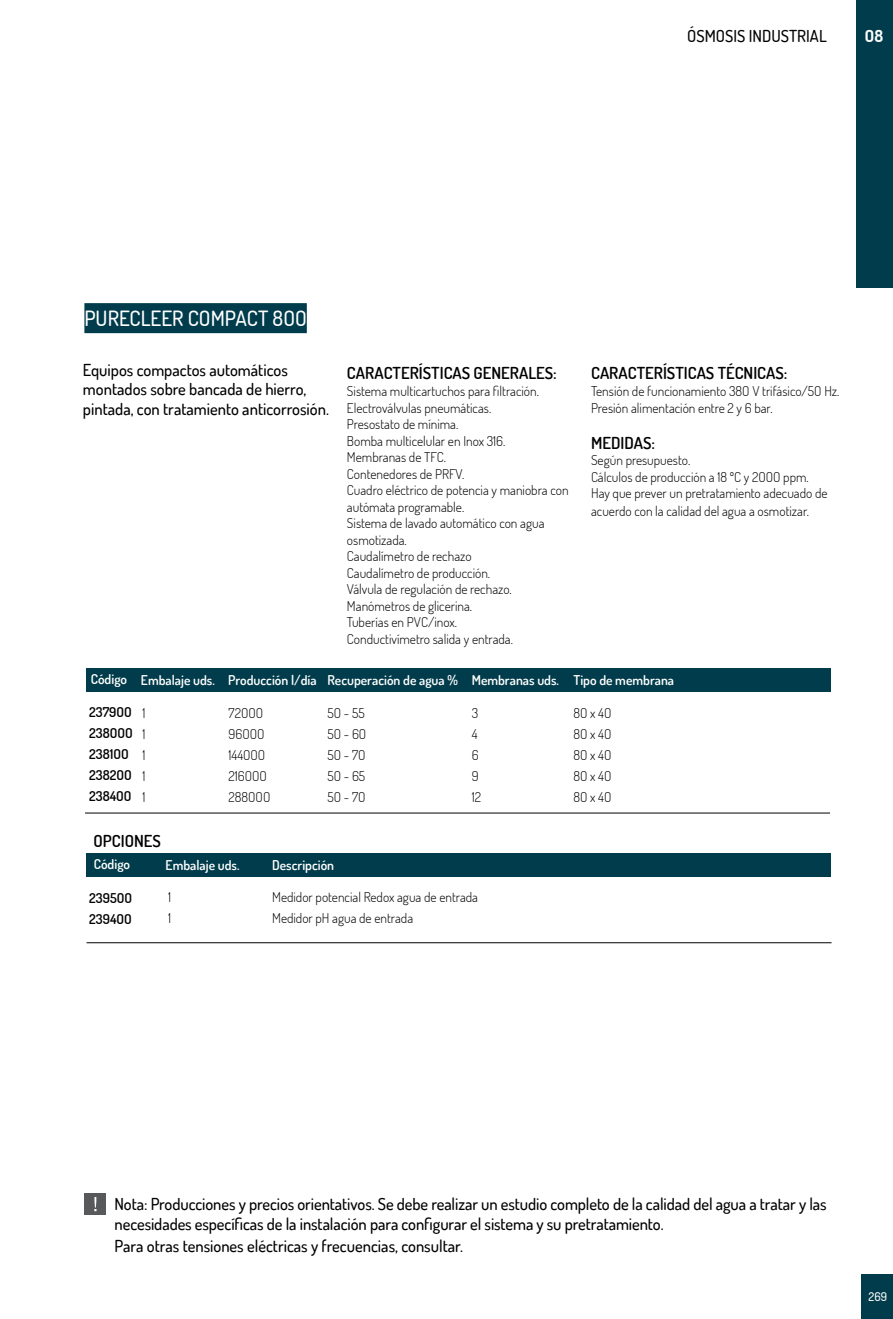
<style>
.page{position:relative;width:893px;height:1319px;background:#fff}
.page>*{position:absolute;margin:0;border:0;box-sizing:border-box;transform-origin:0 0}
.t1{font:500 21px "Dosis";color:#fff}
.t2{font:500 16.5px/19.5px "Dosis";letter-spacing:-.005em;color:#000}
.t3{font:600 16.5px "Dosis";color:#000}
.t4{font:700 16.5px "Dosis";color:#fff}
.t5{font:300 13.5px/21px "Dosis";color:#000}
.t6{font:600 13.5px "Dosis";color:#fff}
.t7{font:600 13.5px/21px "Dosis";color:#000}
.t8{font:500 12px "Dosis";color:#fff}
</style>
<div class="page">
<div style="left:84px;top:303px;width:223px;height:30px;background:#003c4b"></div>
<div style="left:85px;top:1193px;width:21px;height:21px;background:#58595b"></div>
<svg style="left:94px;top:1197px;width:3px;height:13px"></svg>
<div style="left:86px;top:668px;width:744px;height:23px;background:#003c4b"></div>
<div style="left:86px;top:853px;width:744px;height:23px;background:#003c4b"></div>
<hr style="left:85px;top:812px;width:745px;height:1px;background:#000">
<hr style="left:87px;top:942px;width:744px;height:1px;background:#000">
<div style="left:856px;top:0;width:37px;height:288px;background:#003c4b"></div>
<div style="left:861px;top:1273px;width:32px;height:45px;background:#003c4b"></div>
<p class="t2" style="left:687px;top:26px;width:141px">ÓSMOSIS INDUSTRIAL</p>
<p class="t4" style="left:865px;top:26px;width:20px">O8</p>
<h1 class="t1" style="left:84px;top:304px;width:224px">PURECLEER COMPACT 8OO</h1>
<p class="t2" style="left:83px;top:359px;width:248px">Equipos compactos automáticos montados sobre bancada de hierro, pintada, con tratamiento anticorrosión.</p>
<p class="t3" style="left:347px;top:362px;width:211px">CARACTERÍSTICAS GENERALES:</p>
<p class="t5" style="left:347px;top:382px;width:223px;line-height:16.5px">Sistema multicartuchos para filtración.<br>Electroválvulas pneumáticas.<br>Presostato de mínima.<br>Bomba multicelular en Inox 316.<br>Membranas de TFC.<br>Contenedores de PRFV.<br>Cuadro eléctrico de potencia y maniobra con autómata programable.<br>Sistema de lavado automático con agua osmotizada.<br>Caudalímetro de rechazo<br>Caudalímetro de producción.<br>Válvula de regulación de rechazo.<br>Manómetros de glicerina.<br>Tuberías en PVC/inox.<br>Conductivímetro salida y entrada.</p>
<p class="t3" style="left:591px;top:362px;width:198px">CARACTERÍSTICAS TÉCNICAS:</p>
<p class="t5" style="left:591px;top:382px;width:250px;line-height:16.5px">Tensión de funcionamiento 38O V trifásico/5O Hz.<br>Presión alimentación entre 2 y 6 bar.</p>
<p class="t3" style="left:591px;top:431px;width:66px">MEDIDAS:</p>
<p class="t5" style="left:591px;top:451px;width:238px;line-height:16.5px">Según presupuesto.<br>Cálculos de producción a 18 ºC y 2OOO ppm.<br>Hay que prever un pretratamiento adecuado de</p>
<p class="t5" style="left:591px;top:500px;width:219px">acuerdo con la calidad del agua a osmotizar.</p>
<p class="t6" style="left:91px;top:670px;width:38px">Código</p>
<p class="t6" style="left:141px;top:671px;width:75px">Embalaje uds.</p>
<p class="t6" style="left:228px;top:671px;width:90px">Producción l/día</p>
<p class="t6" style="left:328px;top:671px;width:348px">Recuperación de agua % Membranas uds. Tipo de membrana</p>
<p class="t7" style="left:89px;top:701px;width:45px">2379OO<br>238OOO<br>2381OO<br>2382OO<br>2384OO</p>
<p class="t5" style="left:143px;top:701px;width:4px;text-align:justify">1<br>1<br>1<br>1<br>1</p>
<p class="t5" style="left:229px;top:701px;width:43px">72OOO<br>96OOO<br>144OOO<br>216OOO<br>288OOO</p>
<p class="t5" style="left:328px;top:701px;width:40px">5O - 55<br>5O - 6O<br>5O - 7O<br>5O - 65<br>5O - 7O</p>
<p class="t5" style="left:472px;top:701px;width:11px">3<br>4<br>6<br>9<br>12</p>
<p class="t5" style="left:573px;top:701px;width:39px;text-align:justify">8O x 4O 8O x 4O 8O x 4O 8O x 4O 8O x 4O</p>
<p class="t3" style="left:94px;top:829px;width:69px">OPCIONES</p>
<p class="t6" style="left:94px;top:855px;width:38px">Código</p>
<p class="t7" style="left:89px;top:887px;width:44px">2395OO<br>2394OO</p>
<p class="t6" style="left:166px;top:856px;width:75px">Embalaje uds.</p>
<p class="t6" style="left:272px;top:856px;width:64px">Descripción</p>
<p class="t5" style="left:168px;top:885px;width:4px">1<br>1</p>
<p class="t5" style="left:272px;top:886px;width:207px">Medidor potencial Redox agua de entrada<br>Medidor pH agua de entrada</p>
<p class="t2" style="left:115px;top:1193px;width:714px">Nota: Producciones y precios orientativos. Se debe realizar un estudio completo de la calidad del agua a tratar y las necesidades específicas de la instalación para configurar el sistema y su pretratamiento.</p>
<p class="t2" style="left:115px;top:1235px;width:350px">Para otras tensiones eléctricas y frecuencias, consultar.</p>
<p class="t8" style="left:868px;top:1288px;width:20px">269</p>
</div>
